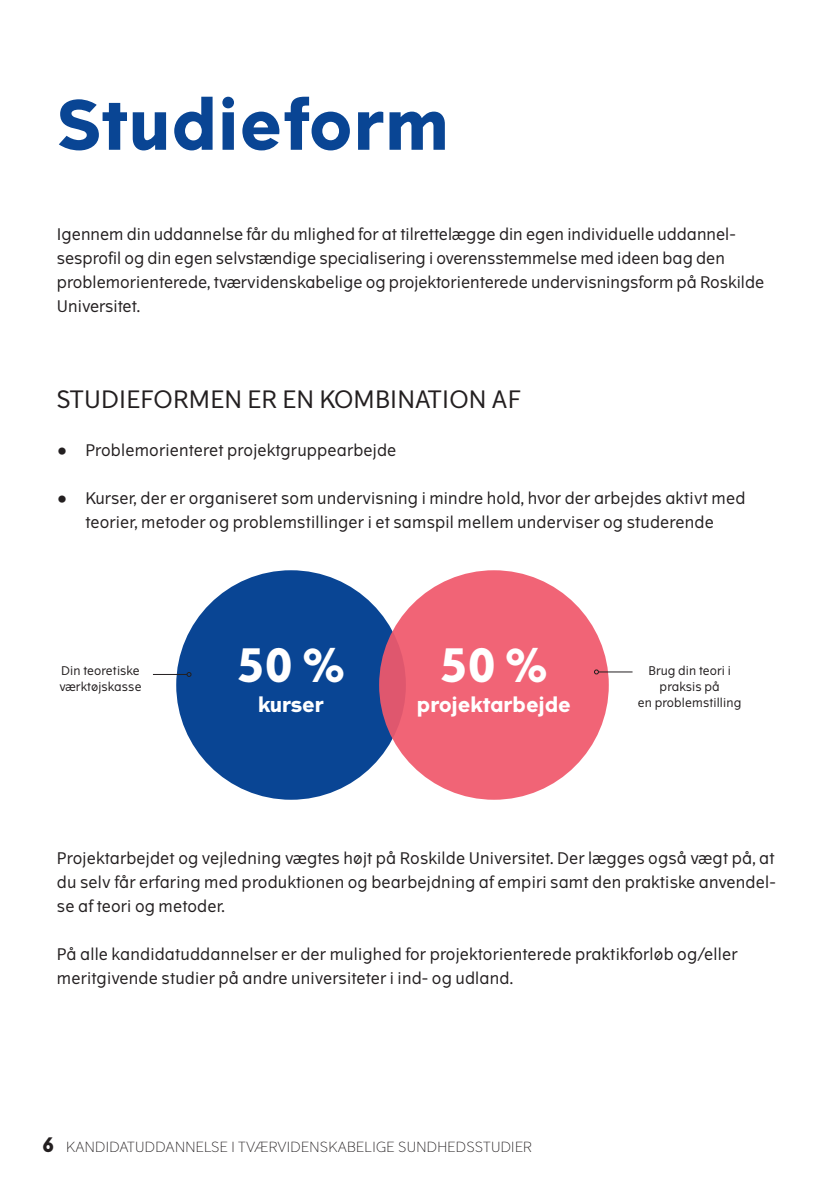
<style>
.page{position:relative;width:840px;height:1191px;background:#fff}
.page>*{position:absolute;margin:0;border:0;box-sizing:border-box;transform-origin:0 0}
.Heading_2_-_Bold_16{font:700 68px "The Wave";letter-spacing:.01em;color:#094594}
.Sidetal{font:700 46px "The Wave";color:#fff}
.Brødtekst_Regular_8{font:24px "The Wave";letter-spacing:.01em;color:#231f20}
.Sidetal-2{font:700 20px "The Wave";color:#fff}
.Brødtekst_Regular_8-2{font:16px/24px "The Wave";letter-spacing:.01em;color:#231f20}
.t1{font:300 14px "The Wave";letter-spacing:.025em;color:#231f20}
.Brødtekst_Regular_8-3{font:12px/16px "The Wave";letter-spacing:.01em;color:#231f20;text-align:center}
.s1{font-weight:700;font-size:20px}
</style>
<div class="page">
<div style="left:176px;top:570px;width:229px;height:229px;background:#094594;border-radius:50%"></div>
<div style="left:379px;top:570px;width:229px;height:229px;background:#f16476;border-radius:50%"></div>
<hr style="left:153px;top:674px;width:34px;height:1px;background:#231f20">
<svg style="left:186px;top:672px;width:5px;height:5px"></svg>
<hr style="left:598px;top:671px;width:34px;height:1px;background:#231f20">
<svg style="left:594px;top:669px;width:4px;height:5px"></svg>
<p class="Heading_2_-_Bold_16" style="left:57px;top:82px;width:394px">Studieform</p>
<p class="Brødtekst_Regular_8-2" style="left:57px;top:222px;width:708px">Igennem din uddannelse får du mlighed for at tilrettelægge din egen individuelle uddannel&shy;sesprofil og din egen selvstændige specialisering i overensstemmelse med ideen bag den problemorienterede, tværvidenskabelige og projektorienterede undervisningsform på Roskilde Universitet.</p>
<p class="Brødtekst_Regular_8" style="left:57px;top:384px;width:465px">STUDIEFORMEN ER EN KOMBINATION AF</p>
<p class="Brødtekst_Regular_8-2" style="left:57px;top:438px;width:341px">• Problemorienteret projektgruppearbejde</p>
<p class="Brødtekst_Regular_8-2" style="left:57px;top:486px;width:689px;text-align:center">• Kurser, der er organiseret som undervisning i mindre hold, hvor der arbejdes aktivt med teorier, metoder og problemstillinger i et samspil mellem underviser og studerende</p>
<p class="Brødtekst_Regular_8-3" style="left:59px;top:662px;width:84px;text-align:left">Din teoretiske værktøjskasse</p>
<p class="Sidetal" style="left:237px;top:636px;width:110px">50 %</p>
<p class="Sidetal-2" style="left:258px;top:692px;width:67px">kurser</p>
<p class="Sidetal" style="left:439px;top:636px;width:110px">50 %</p>
<p class="Sidetal-2" style="left:416px;top:692px;width:155px">projektarbejde</p>
<p class="Brødtekst_Regular_8-3" style="left:637px;top:662px;width:105px">Brug din teori i praksis på<br>en problemstilling</p>
<p class="Brødtekst_Regular_8-2" style="left:57px;top:846px;width:720px;text-align:justify">Projektarbejdet og vejledning vægtes højt på Roskilde Universitet. Der lægges også vægt på, at du selv får erfaring med produktionen og bearbejdning af empiri samt den praktiske anvendel&shy;se af teori og metoder.</p>
<p class="Brødtekst_Regular_8-2" style="left:57px;top:942px;width:681px">På alle kandidatuddannelser er der mulighed for projektorienterede praktikforløb og/eller meritgivende studier på andre universiteter i ind- og udland.</p>
<p class="t1" style="left:42px;top:1138px;width:491px"><span class="s1">6</span> KANDIDATUDDANNELSE I TVÆRVIDENSKABELIGE SUNDHEDSSTUDIER</p>
</div>
